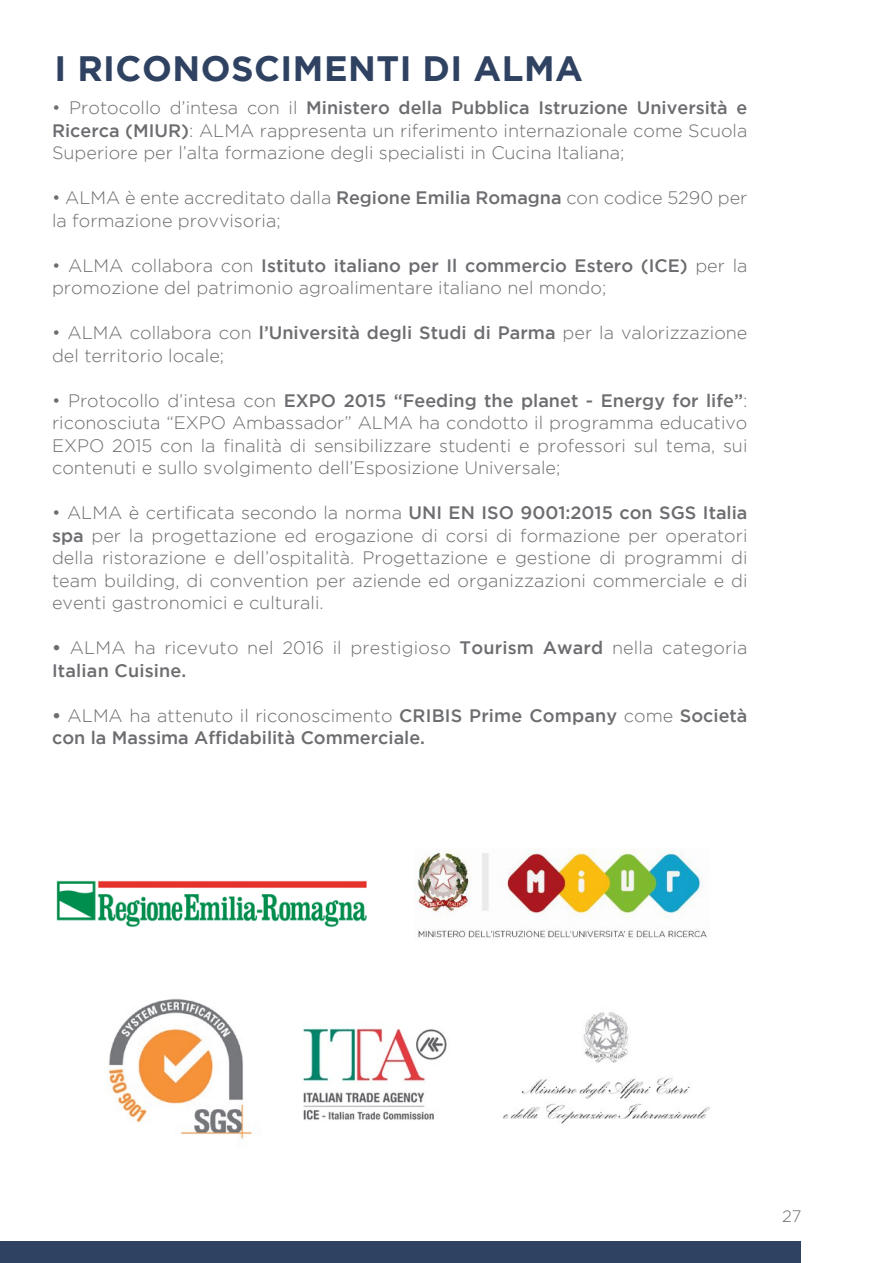
<style>
.page{position:relative;width:893px;height:1263px;background:#fff}
.page>*{position:absolute;margin:0;border:0;box-sizing:border-box;transform-origin:0 0}
.t1{font:700 35.25px "Gotham";letter-spacing:.015em;color:#2f4261}
.t2{font:300 18px/22.5px "Gotham";color:#6c6d70}
.t3{font:500 18px/22.5px "Gotham";color:#6c6d70}
.t4{font:300 16.5px "Gotham";color:#6c6d70}
.s1{font-weight:500}
.s2{font-weight:700}
.s3{font-weight:300}
</style>
<div class="page">
<div style="left:0;top:1242px;width:800px;height:21px;background:#2f4261"></div>
<img style="left:108px;top:999px;width:145px;height:140px">
<img style="left:416px;top:849px;width:291px;height:89px">
<img style="left:503px;top:1012px;width:207px;height:112px">
<img style="left:302px;top:1028px;width:145px;height:92px">
<img style="left:56px;top:880px;width:311px;height:48px">
<h1 class="t1" style="left:54px;top:48px;width:530px">I RICONOSCIMENTI DI ALMA</h1>
<p class="t2" style="left:52px;top:96px;width:697px;text-align:justify">• Protocollo d’intesa con il <span class="s1">Ministero della Pubblica Istruzione Università e Ricerca (MIUR)</span>: ALMA rappresenta un riferimento internazionale come Scuola Superiore per l’alta formazione degli specialisti in Cucina Italiana;</p>
<p class="t2" style="left:52px;top:186px;width:697px">• ALMA è ente accreditato dalla <span class="s1">Regione Emilia Romagna</span> con codice 5290 per la formazione provvisoria;</p>
<p class="t2" style="left:52px;top:254px;width:697px">• ALMA collabora con <span class="s1">Istituto italiano per Il commercio Estero (ICE)</span> per la promozione del patrimonio agroalimentare italiano nel mondo;</p>
<p class="t2" style="left:52px;top:321px;width:697px">• ALMA collabora con <span class="s1">l’Università degli Studi di Parma</span> per la valorizzazione del territorio locale;</p>
<p class="t2" style="left:52px;top:389px;width:697px;text-align:justify">• Protocollo d’intesa con <span class="s1">EXPO 2015 “Feeding the planet - Energy for life”</span>: riconosciuta “EXPO Ambassador” ALMA ha condotto il programma educativo EXPO 2015 con la finalità di sensibilizzare studenti e professori sul tema, sui contenuti e sullo svolgimento dell’Esposizione Universale;</p>
<p class="t2" style="left:52px;top:501px;width:697px;text-align:justify">• ALMA è certificata secondo la norma <span class="s1">UNI EN ISO 9001:2015 con SGS Italia spa</span> per la progettazione ed erogazione di corsi di formazione per operatori della ristorazione e dell’ospitalità. Progettazione e gestione di programmi di team building, di convention per aziende ed organizzazioni commerciale e di eventi gastronomici e culturali.</p>
<p class="t2" style="left:52px;top:636px;width:697px"><span class="s2">•</span> ALMA ha ricevuto nel 2016 il prestigioso <span class="s1">Tourism Award</span> nella categoria<br><span class="s1">Italian Cuisine.</span></p>
<p class="t3" style="left:52px;top:703px;width:697px"><span class="s2">•</span> <span class="s3">ALMA ha attenuto il riconoscimento</span> CRIBIS Prime Company <span class="s3">come</span> Società con la Massima Affidabilità Commerciale.</p>
<p class="t4" style="left:782px;top:1207px;width:21px">27</p>
</div>
